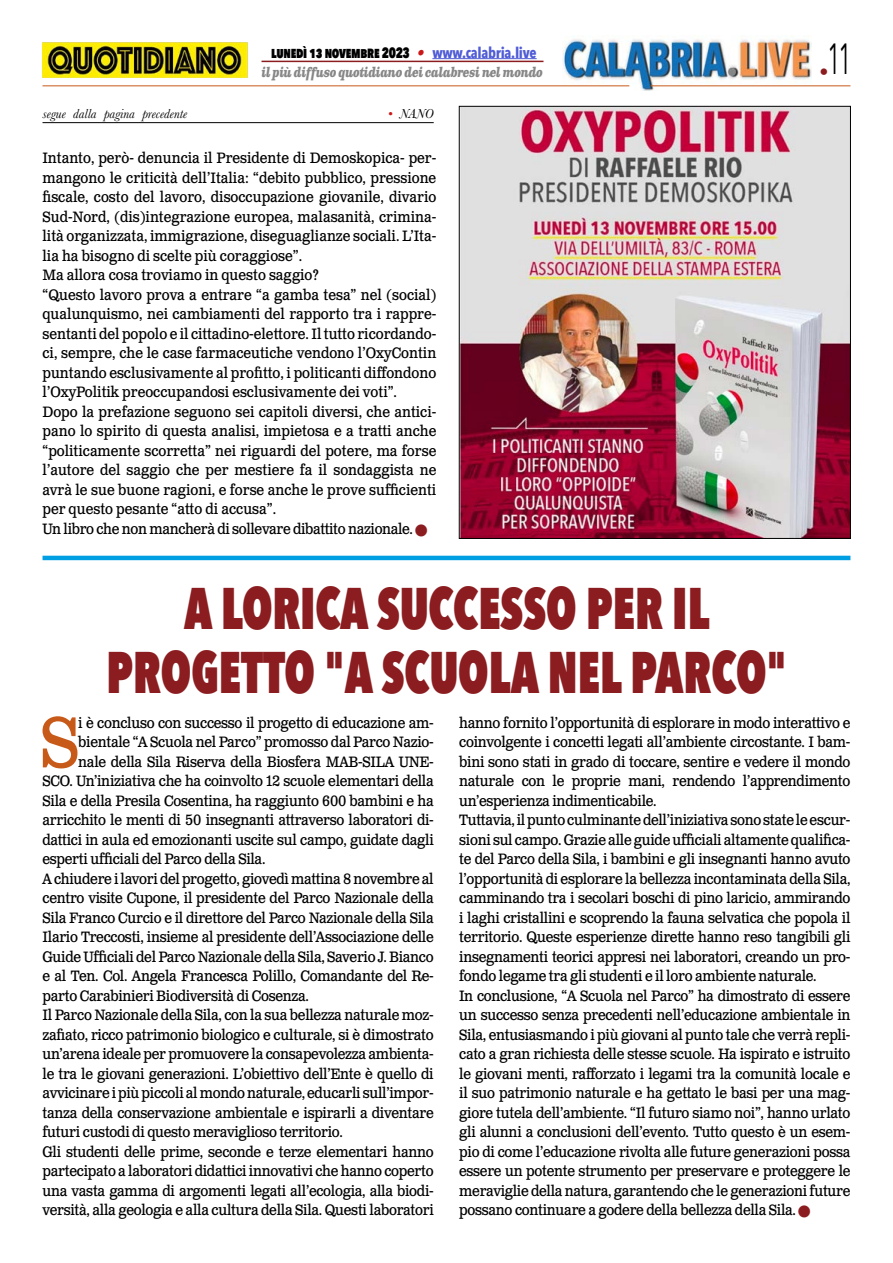
<style>
.page{position:relative;width:893px;height:1263px;background:#fff}
.page>*{position:absolute;margin:0;border:0;box-sizing:border-box;transform-origin:0 0}
.t1{font:71.25px "Clarendon Text Pro";color:#c85a19;scale:.9 1}
.t2{font:800 58.5px/64.5px "Avenir Next Condensed";color:#8b1c1f;text-align:center;scale:.81 1}
.t3{font:43.5px "Avenir Next Condensed";color:#000;scale:.55 1}
.t4{font:15px/19.5px "Clarendon Text Pro";letter-spacing:-.02em;color:#000;scale:.9 1}
.t5{font:15px/19.5px "Clarendon Text Pro";color:#000;scale:.9 1}
.t6{font:800 15px "Avenir Next Condensed";letter-spacing:-.02em;color:#000;scale:.86 1}
.t7{font:italic 700 13.5px "Clarendon Text Pro";letter-spacing:-.05em;color:#878787;scale:.79 1}
.t8{font:italic 13.5px "Baskerville";color:#000}
.s1{font-family:"Clarendon Text Pro";font-weight:700;font-style:italic;color:#ca181a}
.s2{font-weight:700;color:#4f5cd6}
.s3{color:#ca181a}
.s4{color:#8b1c1f}
</style>
<div class="page">
<img style="left:563px;top:36px;width:248px;height:54px">
<hr style="left:43px;top:85px;width:586px;height:1px;background:#c85a19">
<hr style="left:651px;top:85px;width:199px;height:1px;background:#c85a19">
<hr style="left:432px;top:58px;width:105px;height:1px;background:#4f5cd6">
<hr style="left:261px;top:61px;width:282px;height:1px;background:#8b1c1f">
<img style="left:43px;top:43px;width:204px;height:34px">
<hr style="left:43px;top:122px;width:391px;height:1px;background:#000">
<img style="left:461px;top:108px;width:388px;height:429px">
<hr style="left:43px;top:556px;width:807px;height:4px;background:#009fe3">
<p class="t6" style="left:271px;top:43px;width:310px">lunedì 13 novembre 2023 <span class="s1">•</span> <span class="s2">www.calabria.live</span></p>
<p class="t7" style="left:261px;top:64px;width:358px">il più diffuso quotidiano dei calabresi nel mondo</p>
<p class="t8" style="left:43px;top:105px;width:146px">segue dalla pagina precedente</p>
<p class="t8" style="left:388px;top:105px;width:47px"><span class="s3">•</span> NANO</p>
<p class="t5" style="left:43px;top:149px;width:439px">Intanto, però- denuncia il Presidente di Demoskopica- per&shy;mangono le criticità dell’Italia: “debito pubblico, pressione fiscale, costo del lavoro, disoccupazione giovanile, divario Sud-Nord, (dis)integrazione europea, malasanità, crimina&shy;lità organizzata, immigrazione, diseguaglianze sociali. L’Ita&shy;lia ha bisogno di scelte più coraggiose”.<br>Ma allora cosa troviamo in questo saggio?<br>“Questo lavoro prova a entrare “a gamba tesa” nel (social) qualunquismo, nei cambiamenti del rapporto tra i rappre&shy;sentanti del popolo e il cittadino-elettore. Il tutto ricordando&shy;ci, sempre, che le case farmaceutiche vendono l’OxyContin puntando esclusivamente al profitto, i politicanti diffondono l’OxyPolitik preoccupandosi esclusivamente dei voti”.<br>Dopo la prefazione seguono sei capitoli diversi, che antici&shy;pano lo spirito di questa analisi, impietosa e a tratti anche “politicamente scorretta” nei riguardi del potere, ma forse l’autore del saggio che per mestiere fa il sondaggista ne avrà le sue buone ragioni, e forse anche le prove sufficienti per questo pesante “atto di accusa”.<br>Un libro che non mancherà di sollevare dibattito nazionale. <span class="s4">■</span></p>
<h2 class="t2" style="left:106px;top:575px;width:841px">A LORICA SUCCESSO PER IL<br>PROGETTO "A SCUOLA NEL PARCO"</h2>
<h3 class="t3" style="left:820px;top:21px;width:58px"><sub>•</sub>11</h3>
<h1 class="t1" style="left:40px;top:699px;width:45px">S</h1>
<p class="t4" style="left:78px;top:713px;width:397px">i è concluso con successo il progetto di educazione am-</p>
<p class="t4" style="left:78px;top:733px;width:396px">bientale “A Scuola nel Parco” promosso dal Parco Nazio-</p>
<p class="t4" style="left:78px;top:752px;width:396px">nale della Sila Riserva della Biosfera MAB-SILA UNE-</p>
<p class="t4" style="left:43px;top:772px;width:436px">SCO. Un’iniziativa che ha coinvolto 12 scuole elementari della</p>
<p class="t4" style="left:43px;top:791px;width:436px">Sila e della Presila Cosentina, ha raggiunto 600 bambini e ha</p>
<p class="t4" style="left:43px;top:811px;width:436px">arricchito le menti di 50 insegnanti attraverso laboratori di-</p>
<p class="t4" style="left:43px;top:830px;width:436px">dattici in aula ed emozionanti uscite sul campo, guidate dagli</p>
<p class="t4" style="left:43px;top:850px;width:249px">esperti ufficiali del Parco della Sila.</p>
<p class="t4" style="left:43px;top:869px;width:436px">A chiudere i lavori del progetto, giovedì mattina 8 novembre al</p>
<p class="t4" style="left:43px;top:889px;width:436px">centro visite Cupone, il presidente del Parco Nazionale della</p>
<p class="t4" style="left:43px;top:908px;width:436px">Sila Franco Curcio e il direttore del Parco Nazionale della Sila</p>
<p class="t4" style="left:43px;top:928px;width:436px">Ilario Treccosti, insieme al presidente dell’Associazione delle</p>
<p class="t4" style="left:43px;top:947px;width:436px">Guide Ufficiali del Parco Nazionale della Sila, Saverio J. Bianco</p>
<p class="t4" style="left:43px;top:967px;width:436px">e al Ten. Col. Angela Francesca Polillo, Comandante del Re-</p>
<p class="t4" style="left:43px;top:986px;width:297px">parto Carabinieri Biodiversità di Cosenza.</p>
<p class="t4" style="left:43px;top:1006px;width:436px">Il Parco Nazionale della Sila, con la sua bellezza naturale moz-</p>
<p class="t4" style="left:43px;top:1025px;width:436px">zafiato, ricco patrimonio biologico e culturale, si è dimostrato</p>
<p class="t4" style="left:43px;top:1045px;width:436px">un’arena ideale per promuovere la consapevolezza ambienta-</p>
<p class="t4" style="left:43px;top:1064px;width:436px">le tra le giovani generazioni. L’obiettivo dell’Ente è quello di</p>
<p class="t4" style="left:43px;top:1084px;width:436px">avvicinare i più piccoli al mondo naturale, educarli sull’impor-</p>
<p class="t4" style="left:43px;top:1103px;width:436px">tanza della conservazione ambientale e ispirarli a diventare</p>
<p class="t4" style="left:43px;top:1123px;width:335px">futuri custodi di questo meraviglioso territorio.</p>
<p class="t4" style="left:43px;top:1142px;width:436px">Gli studenti delle prime, seconde e terze elementari hanno</p>
<p class="t4" style="left:43px;top:1162px;width:436px">partecipato a laboratori didattici innovativi che hanno coperto</p>
<p class="t4" style="left:43px;top:1181px;width:436px">una vasta gamma di argomenti legati all’ecologia, alla biodi-</p>
<p class="t4" style="left:43px;top:1201px;width:436px">versità, alla geologia e alla cultura della Sila. Questi laboratori</p>
<p class="t4" style="left:459px;top:713px;width:436px">hanno fornito l’opportunità di esplorare in modo interattivo e coinvolgente i concetti legati all’ambiente circostante. I bam&shy;bini sono stati in grado di toccare, sentire e vedere il mondo naturale con le proprie mani, rendendo l’apprendimento un’esperienza indimenticabile.<br>Tuttavia, il punto culminante dell’iniziativa sono state le escur&shy;sioni sul campo. Grazie alle guide ufficiali altamente qualifica&shy;te del Parco della Sila, i bambini e gli insegnanti hanno avuto l’opportunità di esplorare la bellezza incontaminata della Sila, camminando tra i secolari boschi di pino laricio, ammirando i laghi cristallini e scoprendo la fauna selvatica che popola il territorio. Queste esperienze dirette hanno reso tangibili gli insegnamenti teorici appresi nei laboratori, creando un pro&shy;fondo legame tra gli studenti e il loro ambiente naturale.<br>In conclusione, “A Scuola nel Parco” ha dimostrato di essere un successo senza precedenti nell’educazione ambientale in Sila, entusiasmando i più giovani al punto tale che verrà repli&shy;cato a gran richiesta delle stesse scuole. Ha ispirato e istruito le giovani menti, rafforzato i legami tra la comunità locale e il suo patrimonio naturale e ha gettato le basi per una mag&shy;giore tutela dell’ambiente. “Il futuro siamo noi”, hanno urlato gli alunni a conclusioni dell’evento. Tutto questo è un esem&shy;pio di come l’educazione rivolta alle future generazioni possa essere un potente strumento per preservare e proteggere le meraviglie della natura, garantendo che le generazioni future possano continuare a godere della bellezza della Sila. <span class="s4">■</span></p>
</div>
